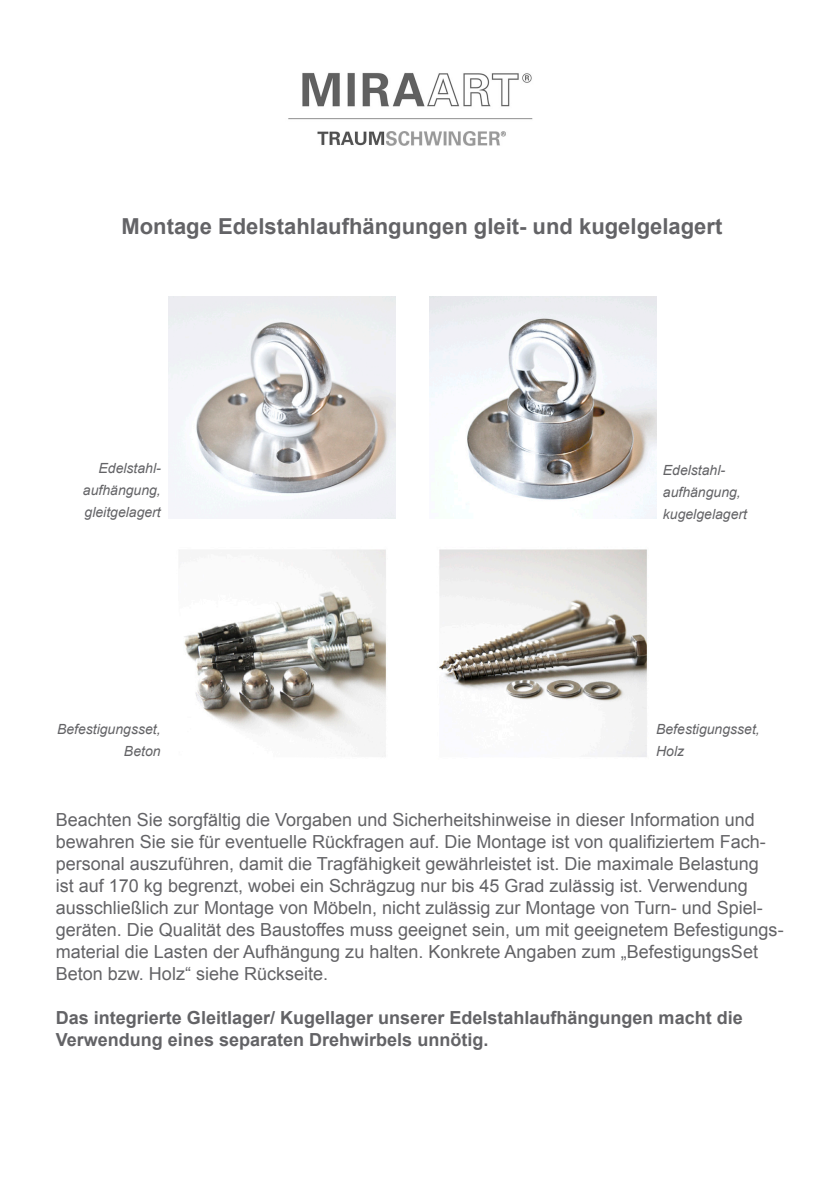
<style>
.page{position:relative;width:840px;height:1191px;background:#fff}
.page>*{position:absolute;margin:0;border:0;box-sizing:border-box;transform-origin:0 0}
.t1{font:700 22px "Arial";color:#636366}
.t2{font:18px/22px "Arial";color:#636366}
.t3{font:700 18px/22px "Arial";color:#636366}
.t4{font:italic 14px/22px "Arial";color:#636366}
</style>
<div class="page">
<img style="left:168px;top:296px;width:227px;height:222px">
<img style="left:179px;top:549px;width:207px;height:208px">
<img style="left:439px;top:549px;width:208px;height:208px">
<img style="left:429px;top:296px;width:226px;height:222px">
<img style="left:288px;top:72px;width:245px;height:74px">
<p class="t1" style="left:121px;top:211px;width:602px">Montage Edelstahlaufhängungen gleit- und kugelgelagert</p>
<p class="t4" style="left:83px;top:457px;width:79px;text-align:justify;text-indent:16px">Edelstahl&shy;aufhängung, gleitgelagert</p>
<p class="t4" style="left:57px;top:718px;width:105px;text-align:right">Befestigungsset,<br>Beton</p>
<p class="t4" style="left:662px;top:459px;width:86px">Edelstahl&shy;aufhängung, kugelgelagert</p>
<p class="t4" style="left:655px;top:718px;width:105px">Befestigungsset,<br>Holz</p>
<p class="t2" style="left:56px;top:809px;width:729px">Beachten Sie sorgfältig die Vorgaben und Sicherheitshinweise in dieser Information und bewahren Sie sie für eventuelle Rückfragen auf. Die Montage ist von qualifiziertem Fach&shy;personal auszuführen, damit die Tragfähigkeit gewährleistet ist. Die maximale Belastung<br>ist auf 170 kg begrenzt, wobei ein Schrägzug nur bis 45 Grad zulässig ist. Verwendung ausschließlich zur Montage von Möbeln, nicht zulässig zur Montage von Turn- und Spiel&shy;geräten. Die Qualität des Baustoffes muss geeignet sein, um mit geeignetem Befestigungs&shy;material die Lasten der Aufhängung zu halten. Konkrete Angaben zum „BefestigungsSet Beton bzw. Holz“ siehe Rückseite.</p>
<p class="t3" style="left:56px;top:1007px;width:688px">Das integrierte Gleitlager/ Kugellager unserer Edelstahlaufhängungen macht die<br>Verwendung eines separaten Drehwirbels unnötig.</p>
</div>
